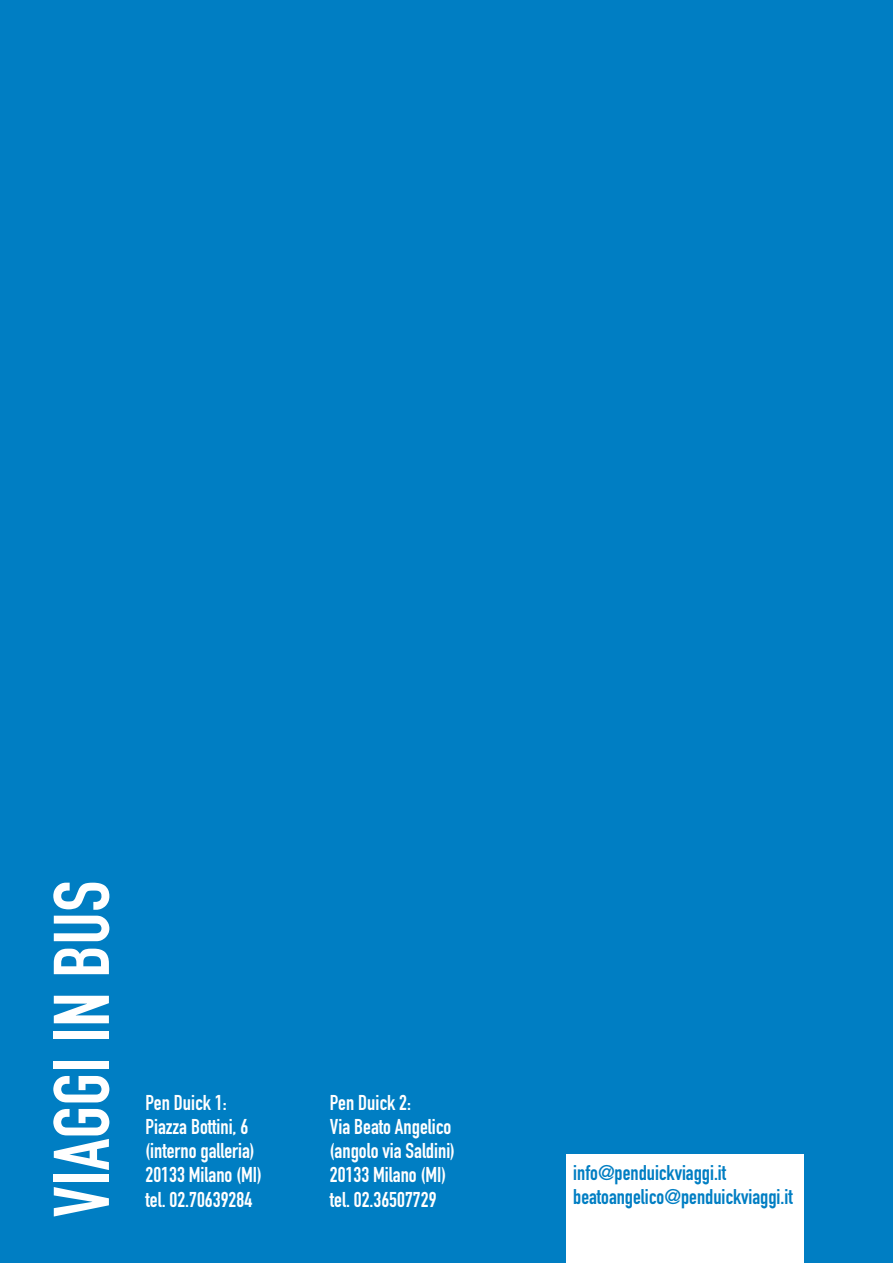
<style>
.page{position:relative;width:893px;height:1263px;background:#007ec3}
.page>*{position:absolute;margin:0;border:0;box-sizing:border-box;transform-origin:0 0}
.t1{font:700 77.4px "DIN Condensed";color:#fff}
.t2{font:700 21.15px/24.3px "DIN Condensed";color:#fff}
.t3{font:700 21px "DIN Condensed";color:#007ec3}
</style>
<div class="page">
<div style="left:566px;top:1155px;width:238px;height:108px;background:#fff"></div>
<h1 class="t1" style="left:30px;top:1217px;width:338px;rotate:-90deg">VIAGGI IN BUS</h1>
<p class="t2" style="left:146px;top:1090px;width:118px">Pen Duick 1:<br>Piazza Bottini, 6 (interno galleria)<br>20133 Milano (MI) tel. 02.70639284</p>
<p class="t2" style="left:330px;top:1090px;width:127px">Pen Duick 2:<br>Via Beato Angelico (angolo via Saldini)<br>20133 Milano (MI) tel. 02.36507729</p>
<p class="t3" style="left:573px;top:1159px;width:154px">info@penduickviaggi.it</p>
<p class="t3" style="left:573px;top:1183px;width:221px">beatoangelico@penduickviaggi.it</p>
</div>
